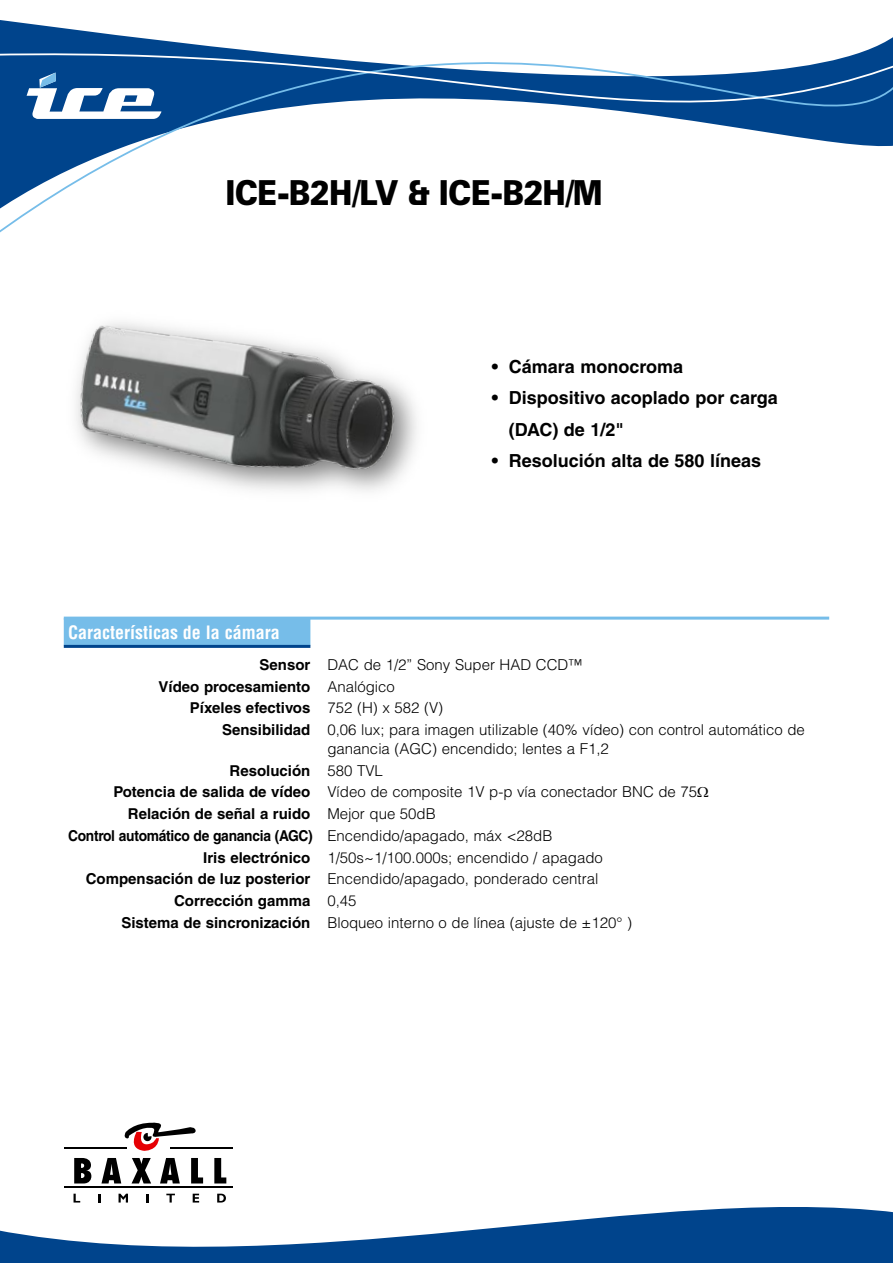
<style>
.page{position:relative;width:893px;height:1263px;background:#fff}
.page>*{position:absolute;margin:0;border:0;box-sizing:border-box;transform-origin:0 0}
.t1{font:900 34.5px "Zurich BT";letter-spacing:-.025em;color:#000;scale:.88 1}
.t2{font:700 18px/31.5px "Helvetica";color:#000}
.t3{font:700 condensed 18px "Helvetica";color:#fff}
.t4{font:300 15px "Helvetica";color:#000}
.t5{font:700 15px "Helvetica";color:#000}
.t6{font:700 15px "Helvetica";letter-spacing:-.02em;color:#000;scale:.92 1}
.s1{font-weight:700}
.s2{font-weight:300}
</style>
<div class="page">
<svg style="left:124px;top:1122px;width:72px;height:29px"></svg>
<svg style="left:74px;top:1158px;width:17px;height:16px"></svg>
<svg style="left:103px;top:1158px;width:17px;height:16px"></svg>
<svg style="left:132px;top:1158px;width:19px;height:16px"></svg>
<svg style="left:162px;top:1158px;width:16px;height:16px"></svg>
<svg style="left:191px;top:1158px;width:7px;height:16px"></svg>
<svg style="left:214px;top:1158px;width:8px;height:16px"></svg>
<hr style="left:64px;top:1147px;width:62px;height:1px;background:#000">
<hr style="left:170px;top:1147px;width:62px;height:1px;background:#000">
<svg style="left:0;top:20px;width:893px;height:213px"></svg>
<svg style="left:0;top:45px;width:893px;height:115px"></svg>
<svg style="left:27px;top:73px;width:134px;height:46px"></svg>
<hr style="left:64px;top:617px;width:765px;height:3px;background:#76bde9">
<svg style="left:0;top:1174px;width:893px;height:89px"></svg>
<div style="left:64px;top:618px;width:246px;height:27px;background:#76bde9"></div>
<hr style="left:64px;top:645px;width:246px;height:3px;background:#00448c">
<img style="left:76px;top:322px;width:337px;height:169px">
<h1 class="t1" style="left:225px;top:172px;width:430px">ICE-B2H/LV &amp; ICE-B2H/M</h1>
<p class="t2" style="left:492px;top:350px;width:193px">• Cámara monocroma</p>
<p class="t2" style="left:509px;top:382px;width:270px;text-indent:-17px">• Dispositivo acoplado por carga (DAC) de 1/2"</p>
<p class="t2" style="left:492px;top:445px;width:271px">• Resolución alta de 580 líneas</p>
<p class="t3" style="left:68px;top:621px;width:213px">Características de la cámara</p>
<p class="t4" style="left:260px;top:655px;width:324px"><span class="s1">Sensor</span> DAC de 1/2” Sony Super HAD CCD™</p>
<p class="t5" style="left:159px;top:677px;width:238px">Vídeo procesamiento <span class="s2">Analógico</span></p>
<p class="t5" style="left:190px;top:699px;width:255px">Píxeles efectivos <span class="s2">752 (H) x 582 (V)</span></p>
<p class="t4" style="left:222px;top:720px;width:584px"><span class="s1">Sensibilidad</span> 0,06 lux; para imagen utilizable (40% vídeo) con control automático de</p>
<p class="t4" style="left:327px;top:739px;width:283px">ganancia (AGC) encendido; lentes a F1,2</p>
<p class="t5" style="left:230px;top:761px;width:155px">Resolución <span class="s2">580 TVL</span></p>
<p class="t4" style="left:113px;top:783px;width:585px"><span class="s1">Potencia de salida de vídeo</span> Vídeo de composite 1V p-p vía conectador BNC de 75</p>
<p class="t5" style="left:128px;top:805px;width:309px">Relación de señal a ruido <span class="s2">Mejor que 50dB</span></p>
<p class="t6" style="left:68px;top:826px;width:528px">Control automático de ganancia (AGC) <span class="s2">Encendido/apagado, máx &lt;28dB</span></p>
<p class="t4" style="left:203px;top:848px;width:401px"><span class="s1">Iris electrónico</span> 1/50s~1/100.000s; encendido / apagado</p>
<p class="t4" style="left:86px;top:870px;width:514px"><span class="s1">Compensación de luz posterior</span> Encendido/apagado, ponderado central</p>
<p class="t5" style="left:174px;top:892px;width:184px">Corrección gamma <span class="s2">0,45</span></p>
<p class="t4" style="left:121px;top:913px;width:512px"><span class="s1">Sistema de sincronización</span> Bloqueo interno o de línea (ajuste de ±120° )</p>
</div>
